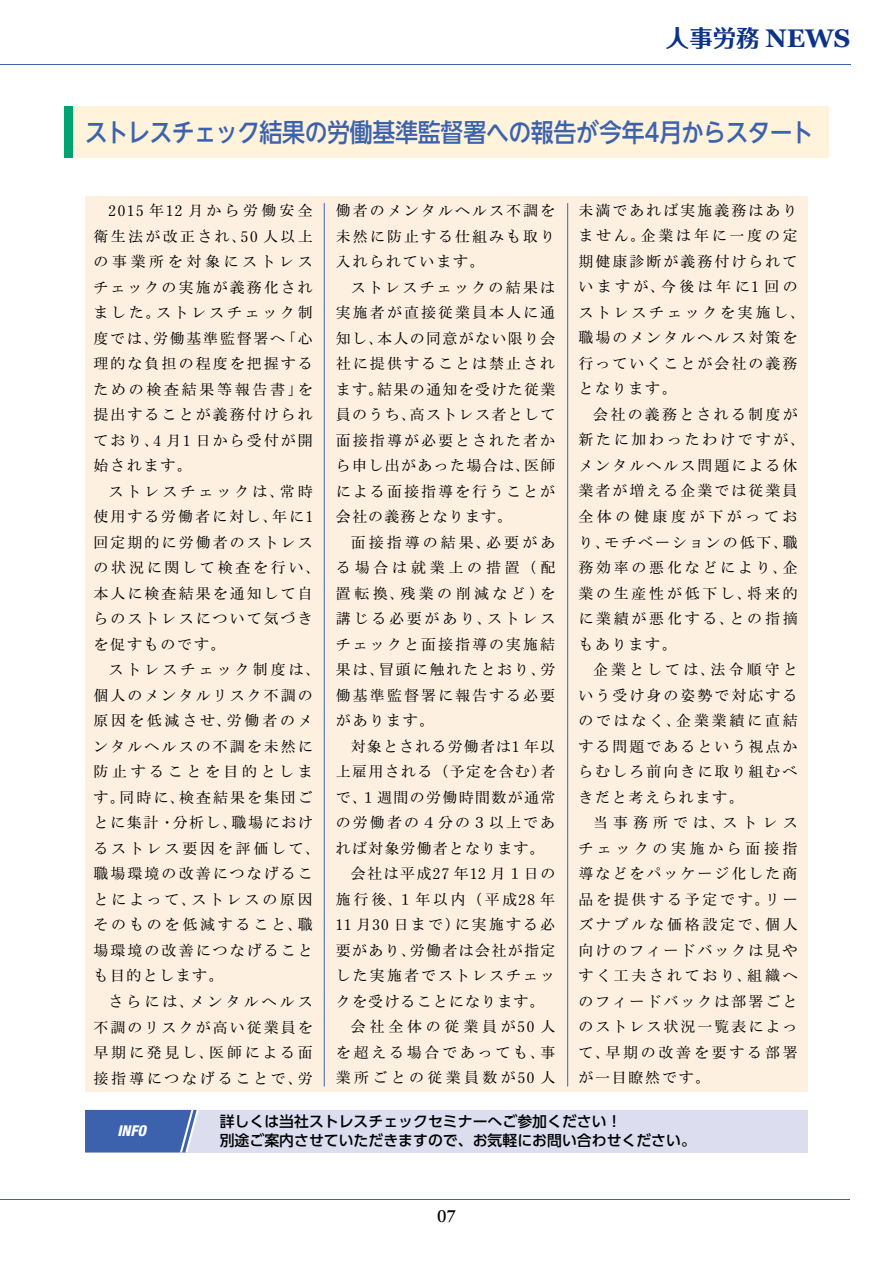
<style>
.page{position:relative;width:893px;height:1263px;background:#fff}
.page>*{position:absolute;margin:0;border:0;box-sizing:border-box;transform-origin:0 0}
.t1{font:500 25.5px "UD Shin Go NT Pro";letter-spacing:-.025em;color:#3d62ad;scale:.9 1}
.t2{font:700 23.4px "Folk Pro";color:#0c3388}
.t3{font:700 16.95px "Sabon LT Std";color:#000}
.t4{font:500 14.85px/25.5px "Ro H Mincho Pro";letter-spacing:.145em;color:#000;text-align:justify}
.t5{font:500 14.85px/25.5px "Ro H Mincho Pro";letter-spacing:.19em;color:#000}
.t6{font:500 14.85px/19.2px "UD Shin Go Pro";color:#000}
.t7{font:500 14.85px "Ro H Mincho Pro";letter-spacing:.095em;color:#000}
.t8{font:500 14.85px "Ro H Mincho Pro";letter-spacing:.085em;color:#000}
.t9{font:500 14.85px "Ro H Mincho Pro";letter-spacing:.105em;color:#000}
.t10{font:500 14.85px "Ro H Mincho Pro";letter-spacing:.23em;color:#000}
.t11{font:500 14.85px "Ro H Mincho Pro";letter-spacing:.26em;color:#000}
.t12{font:italic 800 condensed 14.85px "Helvetica Neue LT Std";color:#fff}
.s1{font-family:"Georgia";font-size:25.5px}
</style>
<div class="page">
<div style="left:64px;top:106px;width:765px;height:51px;background:#fff3dc"></div>
<div style="left:64px;top:106px;width:8px;height:51px;background:#00a272"></div>
<div style="left:85px;top:196px;width:723px;height:895px;background:#fef0e1"></div>
<div style="left:85px;top:1110px;width:723px;height:42px;background:#dcdef0"></div>
<svg style="left:85px;top:1110px;width:114px;height:42px;background:#4c6eb3"></svg>
<hr style="left:0;top:1199px;width:850px;height:1px;background:#3d62ad">
<hr style="left:0;top:64px;width:850px;height:1px;background:#3d62ad">
<hr style="left:324px;top:203px;width:1px;height:883px;background:#3d62ad">
<hr style="left:567px;top:203px;width:1px;height:883px;background:#3d62ad">
<h2 class="t2" style="left:666px;top:18px;width:186px">人事労務 <span class="s1">NEWS</span></h2>
<h1 class="t1" style="left:85px;top:111px;width:812px">ストレスチェック結果の労働基準監督署への報告が今年4月からスタート</h1>
<p class="t4" style="left:94px;top:199px;width:221px;text-indent:15px">2015 年12 月から労働安全衛生法が改正され、50 人以上の事業所を対象にストレスチェックの実施が義務化されました。ストレスチェック制度では、労働基準監督署へ「心理的な負担の程度を把握するための検査結果等報告書」を提出することが義務付けられており、4 月1 日から受付が開始されます。</p>
<p class="t4" style="left:94px;top:479px;width:228px;text-align:left;text-indent:15px">ストレスチェックは、常時使用する労働者に対し、年に1回定期的に労働者のストレスの状況に関して検査を行い、本人に検査結果を通知して自らのストレスについて気づきを促すものです。</p>
<p class="t4" style="left:94px;top:658px;width:228px;text-align:left;text-indent:15px">ストレスチェック制度は、個人のメンタルリスク不調の原因を低減させ、労働者のメンタルヘルスの不調を未然に防止することを目的とします。同時に、検査結果を集団ごとに集計・分析し、職場におけるストレス要因を評価して、職場環境の改善につなげることによって、ストレスの原因そのものを低減すること、職場環境の改善につなげることも目的とします。</p>
<p class="t4" style="left:94px;top:990px;width:221px;text-indent:15px">さらには、メンタルヘルス不調のリスクが高い従業員を早期に発見し、医師による面接指導につなげることで、労</p>
<p class="t4" style="left:336px;top:199px;width:221px">働者のメンタルヘルス不調を未然に防止する仕組みも取り入れられています。</p>
<p class="t4" style="left:336px;top:275px;width:221px;text-indent:15px">ストレスチェックの結果は実施者が直接従業員本人に通知し、本人の同意がない限り会社に提供することは禁止されます。結果の通知を受けた従業員のうち、高ストレス者として面接指導が必要とされた者から申し出があった場合は、医師による面接指導を行うことが会社の義務となります。</p>
<p class="t4" style="left:336px;top:530px;width:221px;text-indent:15px">面接指導の結果、必要がある場合は就業上の措置（配置転換、残業の削減など）を講じる必要があり、ストレスチェックと面接指導の実施結果は、冒頭に触れたとおり、労働基準監督署に報告する必要があります。</p>
<p class="t8" style="left:351px;top:737px;width:206px">対象とされる労働者は1 年以</p>
<p class="t7" style="left:336px;top:762px;width:221px">上雇用される（予定を含む）者</p>
<p class="t7" style="left:336px;top:788px;width:221px">で、１週間の労働時間数が通常</p>
<p class="t4" style="left:336px;top:811px;width:221px">の労働者の４分の３以上であ</p>
<p class="t8" style="left:336px;top:839px;width:210px">れば対象労働者となります。</p>
<p class="t9" style="left:351px;top:864px;width:206px">会社は平成27 年12 月１日の</p>
<p class="t5" style="left:336px;top:887px;width:221px">施行後、１年以内（平成28 年</p>
<p class="t4" style="left:336px;top:913px;width:221px">11 月30 日まで）に実施する必</p>
<p class="t7" style="left:336px;top:941px;width:221px">要があり、労働者は会社が指定</p>
<p class="t4" style="left:336px;top:964px;width:221px">した実施者でストレスチェッ</p>
<p class="t8" style="left:336px;top:992px;width:210px">クを受けることになります。</p>
<p class="t11" style="left:351px;top:1018px;width:206px">会社全体の従業員が50 人</p>
<p class="t5" style="left:336px;top:1040px;width:221px">を超える場合であっても、事</p>
<p class="t10" style="left:336px;top:1069px;width:221px">業所ごとの従業員数が50 人</p>
<p class="t4" style="left:578px;top:199px;width:228px;text-align:left">未満であれば実施義務はありません。企業は年に一度の定期健康診断が義務付けられていますが、今後は年に1 回のストレスチェックを実施し、職場のメンタルヘルス対策を行っていくことが会社の義務となります。</p>
<p class="t5" style="left:578px;top:403px;width:228px;text-indent:15px">会社の義務とされる制度が新たに加わったわけですが、メンタルヘルス問題による休業者が増える企業では従業員全体の健康度が下がっており、モチベーションの低下、職務効率の悪化などにより、企業の生産性が低下し、将来的に業績が悪化する、との指摘もあります。</p>
<p class="t4" style="left:578px;top:658px;width:221px;text-indent:15px">企業としては、法令順守という受け身の姿勢で対応するのではなく、企業業績に直結する問題であるという視点からむしろ前向きに取り組むべきだと考えられます。</p>
<p class="t4" style="left:578px;top:811px;width:221px;text-indent:15px">当事務所では、ストレスチェックの実施から面接指導などをパッケージ化した商品を提供する予定です。リーズナブルな価格設定で、個人向けのフィードバックは見やすく工夫されており、組織へのフィードバックは部署ごとのストレス状況一覧表によって、早期の改善を要する部署が一目瞭然です。</p>
<p class="t12" style="left:117px;top:1121px;width:30px">INFO</p>
<p class="t6" style="left:220px;top:1111px;width:478px">詳しくは当社ストレスチェックセミナーへご参加ください！<br>別途ご案内させていただきますので、お気軽にお問い合わせください。</p>
<p class="t3" style="left:437px;top:1205px;width:20px">07</p>
</div>
